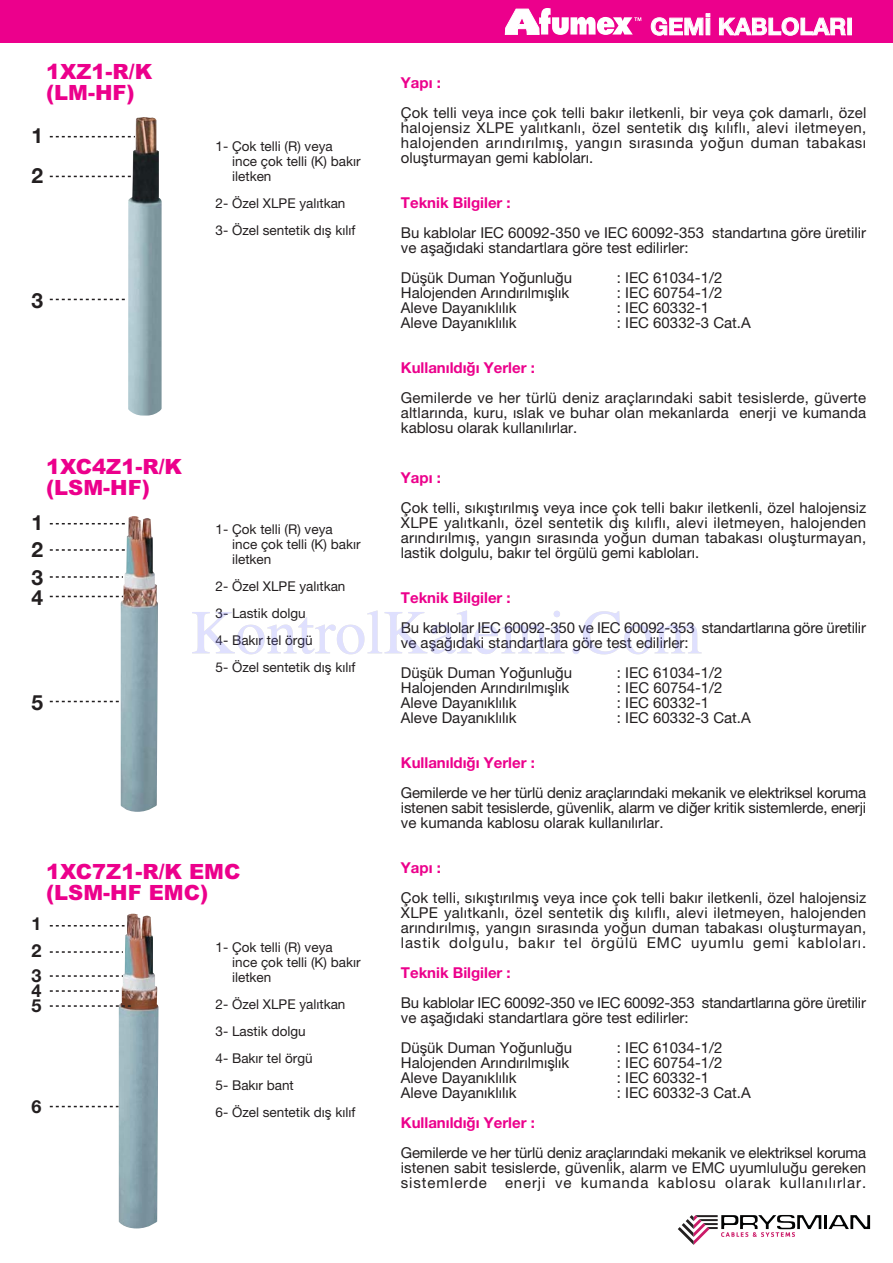
<style>
.page{position:relative;width:893px;height:1263px;background:#fff}
.page>*{position:absolute;margin:0;border:0;box-sizing:border-box;transform-origin:0 0}
.t1{font:23.4px "Helvetica T Bold";color:#fff}
.t2{font:900 21px/21px "Arial";color:#ec008c}
.t3{font:21px/27.6px "Helvetica T Bold";color:#231f20}
.t4{font:18px/26.1px "Helvetica T Bold";color:#231f20;text-align:justify}
.t5{font:15px/15px "Helvetica T";color:#231f20;text-align:justify}
.t6{font:15px "Helvetica T Bold";color:#ec008c}
.t7{font:13.5px/27px "Helvetica T";color:#231f20}
</style>
<div class="page">
<hr style="left:824px;top:1215px;width:3px;height:14px;background:#020303">
<svg style="left:828px;top:1215px;width:42px;height:14px"></svg>
<svg style="left:678px;top:1215px;width:143px;height:30px"></svg>
<div style="left:0;top:0;width:893px;height:43px;background:#ec008c"></div>
<img style="left:121px;top:516px;width:37px;height:296px">
<img style="left:128px;top:117px;width:34px;height:299px">
<img style="left:119px;top:914px;width:39px;height:314px">
<svg style="left:50px;top:136px;width:85px;height:1px"></svg>
<svg style="left:50px;top:176px;width:84px;height:1px"></svg>
<svg style="left:50px;top:299px;width:75px;height:1px"></svg>
<svg style="left:50px;top:523px;width:78px;height:1px"></svg>
<svg style="left:50px;top:549px;width:78px;height:2px"></svg>
<svg style="left:50px;top:576px;width:73px;height:2px"></svg>
<svg style="left:50px;top:596px;width:73px;height:1px"></svg>
<svg style="left:50px;top:701px;width:72px;height:1px"></svg>
<svg style="left:50px;top:925px;width:75px;height:1px"></svg>
<svg style="left:50px;top:951px;width:73px;height:2px"></svg>
<svg style="left:50px;top:975px;width:73px;height:2px"></svg>
<svg style="left:50px;top:990px;width:72px;height:2px"></svg>
<svg style="left:50px;top:1106px;width:69px;height:1px"></svg>
<svg style="left:50px;top:1005px;width:82px;height:2px"></svg>
<svg style="left:505px;top:8px;width:136px;height:27px"></svg>
<img style="left:192px;top:610px;width:509px;height:45px">
<h2 class="t2" style="left:46px;top:60px;width:108px">1XZ1-R/K (LM-HF)</h2>
<h2 class="t3" style="left:32px;top:116px;width:13px;line-height:40.2px">1<br>2</h2>
<h2 class="t3" style="left:32px;top:287px;width:13px">3</h2>
<p class="t7" style="left:232px;top:139px;width:130px;line-height:15px;text-indent:-17px">1- Çok telli (R) veya ince çok telli (K) bakır iletken</p>
<p class="t7" style="left:216px;top:190px;width:141px">2- Özel XLPE yalıtkan<br>3- Özel sentetik dıfl kılıf</p>
<h2 class="t2" style="left:46px;top:455px;width:138px">1XC4Z1-R/K (LSM-HF)</h2>
<h2 class="t3" style="left:32px;top:509px;width:13px;text-align:justify">1<br>2<br>3</h2>
<h2 class="t3" style="left:32px;top:584px;width:13px">4</h2>
<h2 class="t3" style="left:32px;top:689px;width:13px">5</h2>
<p class="t7" style="left:232px;top:521px;width:130px;line-height:15px;text-indent:-16px">1- Çok telli (R) veya ince çok telli (K) bakır iletken</p>
<p class="t7" style="left:216px;top:572px;width:141px">2- Özel XLPE yalıtkan<br>3- Lastik dolgu<br>4- Bakır tel örgü<br>5- Özel sentetik dıfl kılıf</p>
<h2 class="t2" style="left:46px;top:860px;width:196px">1XC7Z1-R/K EMC (LSM-HF EMC)</h2>
<p class="t4" style="left:32px;top:910px;width:11px">1<br>2<br>3</p>
<p class="t4" style="left:32px;top:978px;width:11px">4</p>
<p class="t4" style="left:32px;top:993px;width:11px">5</p>
<p class="t4" style="left:32px;top:1093px;width:11px">6</p>
<p class="t7" style="left:232px;top:940px;width:130px;line-height:15px;text-indent:-16px">1- Çok telli (R) veya ince çok telli (K) bakır iletken</p>
<p class="t7" style="left:216px;top:991px;width:141px">2- Özel XLPE yalıtkan<br>3- Lastik dolgu<br>4- Bakır tel örgü<br>5- Bakır bant<br>6- Özel sentetik dıfl kılıf</p>
<h1 class="t1" style="left:650px;top:12px;width:204px">GEM‹ KABLOLARI</h1>
<p class="t6" style="left:401px;top:73px;width:41px">Yapı :</p>
<p class="t5" style="left:401px;top:105px;width:467px">Çok telli veya ince çok telli bakır iletkenli, bir veya çok damarlı, özel halojensiz XLPE yalıtkanlı, özel sentetik dıfl kılıflı, alevi iletmeyen, halojenden arındırılmıfl, yangın sırasında yo¤un duman tabakası oluflturmayan gemi kabloları.</p>
<p class="t6" style="left:401px;top:193px;width:111px">Teknik Bilgiler :</p>
<p class="t5" style="left:401px;top:225px;width:467px">Bu kablolar IEC 60092-350 ve IEC 60092-353 standartına göre üretilir ve afla¤ıdaki standartlara göre test edilirler:</p>
<p class="t5" style="left:401px;top:270px;width:173px">Düflük Duman Yo¤unlu¤u</p>
<p class="t5" style="left:617px;top:270px;width:107px">: IEC 61034-1/2</p>
<p class="t5" style="left:401px;top:285px;width:170px">Halojenden Arındırılmıfllık</p>
<p class="t5" style="left:617px;top:285px;width:107px">: IEC 60754-1/2</p>
<p class="t5" style="left:401px;top:300px;width:117px">Aleve Dayanıklılık</p>
<p class="t5" style="left:617px;top:300px;width:94px">: IEC 60332-1</p>
<p class="t5" style="left:401px;top:315px;width:117px">Aleve Dayanıklılık</p>
<p class="t5" style="left:617px;top:315px;width:135px">: IEC 60332-3 Cat.A</p>
<p class="t6" style="left:401px;top:358px;width:136px">Kullanıldı¤ı Yerler :</p>
<p class="t5" style="left:401px;top:390px;width:467px">Gemilerde ve her türlü deniz araçlarındaki sabit tesislerde, güverte altlarında, kuru, ıslak ve buhar olan mekanlarda enerji ve kumanda kablosu olarak kullanılırlar.</p>
<p class="t6" style="left:401px;top:468px;width:41px">Yapı :</p>
<p class="t5" style="left:401px;top:500px;width:467px">Çok telli, sıkıfltırılmıfl veya ince çok telli bakır iletkenli, özel halojensiz XLPE yalıtkanlı, özel sentetik dıfl kılıflı, alevi iletmeyen, halojenden arındırılmıfl, yangın sırasında yo¤un duman tabakası oluflturmayan, lastik dolgulu, bakır tel örgülü gemi kabloları.</p>
<p class="t6" style="left:401px;top:588px;width:111px">Teknik Bilgiler :</p>
<p class="t5" style="left:401px;top:620px;width:467px">Bu kablolar IEC 60092-350 ve IEC 60092-353 standartlarına göre üretilir ve afla¤ıdaki standartlara göre test edilirler:</p>
<p class="t5" style="left:401px;top:665px;width:173px">Düflük Duman Yo¤unlu¤u</p>
<p class="t5" style="left:617px;top:665px;width:107px">: IEC 61034-1/2</p>
<p class="t5" style="left:401px;top:680px;width:170px">Halojenden Arındırılmıfllık</p>
<p class="t5" style="left:617px;top:680px;width:107px">: IEC 60754-1/2</p>
<p class="t5" style="left:401px;top:695px;width:117px">Aleve Dayanıklılık</p>
<p class="t5" style="left:617px;top:695px;width:94px">: IEC 60332-1</p>
<p class="t5" style="left:401px;top:710px;width:117px">Aleve Dayanıklılık</p>
<p class="t5" style="left:617px;top:710px;width:135px">: IEC 60332-3 Cat.A</p>
<p class="t6" style="left:401px;top:753px;width:136px">Kullanıldı¤ı Yerler :</p>
<p class="t5" style="left:401px;top:785px;width:467px">Gemilerde ve her türlü deniz araçlarındaki mekanik ve elektriksel koruma istenen sabit tesislerde, güvenlik, alarm ve di¤er kritik sistemlerde, enerji ve kumanda kablosu olarak kullanılırlar.</p>
<p class="t6" style="left:401px;top:858px;width:41px">Yapı :</p>
<p class="t5" style="left:401px;top:890px;width:467px">Çok telli, sıkıfltırılmıfl veya ince çok telli bakır iletkenli, özel halojensiz XLPE yalıtkanlı, özel sentetik dıfl kılıflı, alevi iletmeyen, halojenden arındırılmıfl, yangın sırasında yo¤un duman tabakası oluflturmayan, lastik dolgulu, bakır tel örgülü EMC uyumlu gemi kabloları.</p>
<p class="t6" style="left:401px;top:963px;width:111px">Teknik Bilgiler :</p>
<p class="t5" style="left:401px;top:995px;width:467px">Bu kablolar IEC 60092-350 ve IEC 60092-353 standartlarına göre üretilir ve afla¤ıdaki standartlara göre test edilirler:</p>
<p class="t5" style="left:401px;top:1040px;width:173px">Düflük Duman Yo¤unlu¤u</p>
<p class="t5" style="left:617px;top:1040px;width:107px">: IEC 61034-1/2</p>
<p class="t5" style="left:401px;top:1055px;width:170px">Halojenden Arındırılmıfllık</p>
<p class="t5" style="left:617px;top:1055px;width:107px">: IEC 60754-1/2</p>
<p class="t5" style="left:401px;top:1070px;width:117px">Aleve Dayanıklılık</p>
<p class="t5" style="left:617px;top:1070px;width:94px">: IEC 60332-1</p>
<p class="t5" style="left:401px;top:1085px;width:117px">Aleve Dayanıklılık</p>
<p class="t5" style="left:617px;top:1085px;width:135px">: IEC 60332-3 Cat.A</p>
<p class="t6" style="left:401px;top:1113px;width:136px">Kullanıldı¤ı Yerler :</p>
<p class="t5" style="left:401px;top:1145px;width:467px">Gemilerde ve her türlü deniz araçlarındaki mekanik ve elektriksel koruma istenen sabit tesislerde, güvenlik, alarm ve EMC uyumlulu¤u gereken sistemlerde enerji ve kumanda kablosu olarak kullanılırlar.</p>
</div>
